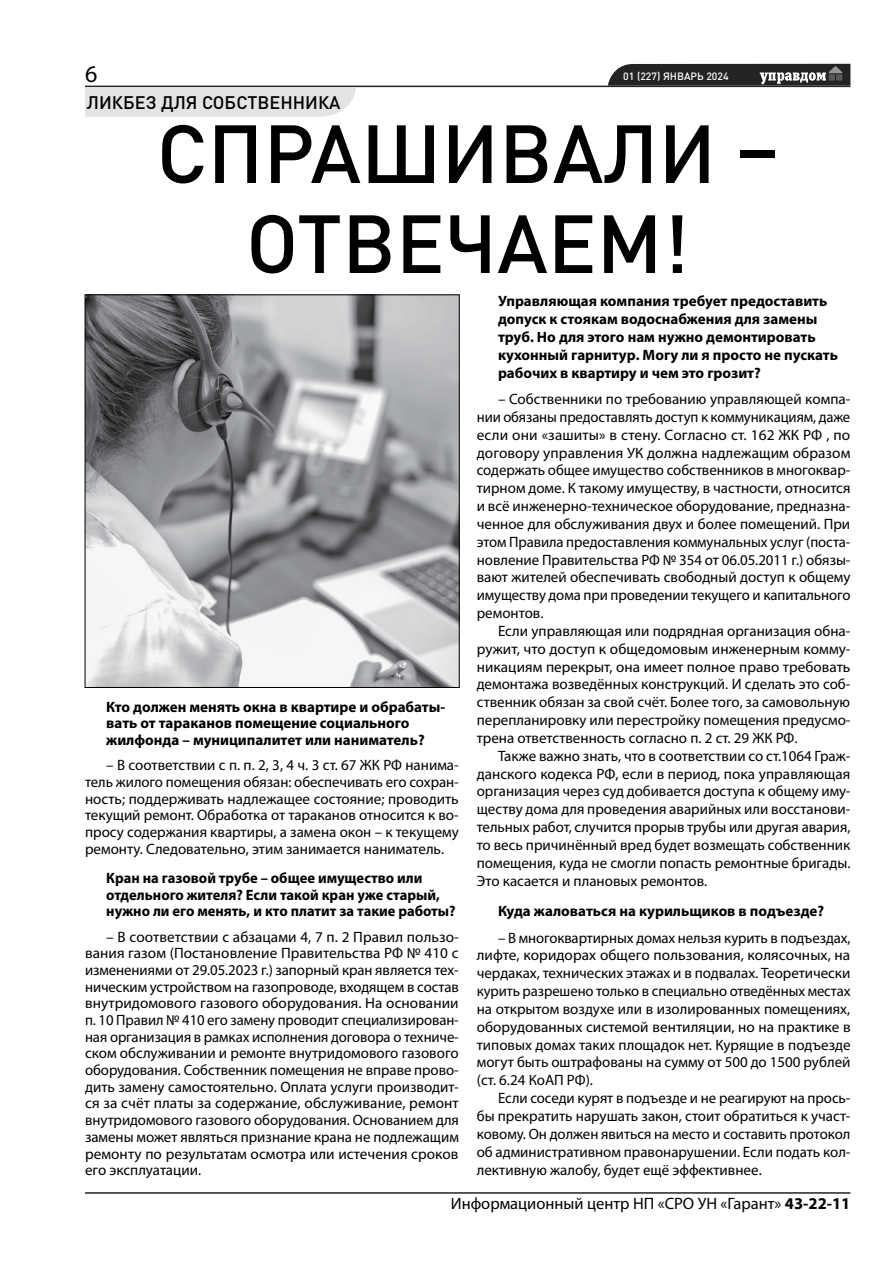
<style>
.page{position:relative;width:893px;height:1263px;background:#fff}
.page>*{position:absolute;margin:0;border:0;box-sizing:border-box;transform-origin:0 0}
.t1{font:500 81px/90px "DIN Pro";color:#000;text-align:center}
.t2{font:24px "Myriad Pro";color:#000}
.t3{font:500 18px "DIN Pro";color:#000}
.t4{font:16.5px "Myriad Pro";color:#000}
.t5{font:15px/17.9px "Myriad Pro";color:#000;text-align:justify}
.t6{font:700 15px/16.6px "Myriad Pro";color:#000}
.t7{font:500 10.5px "DIN Pro";color:#fff}
.s1{font-weight:700}
</style>
<div class="page">
<hr style="left:85px;top:86px;width:765px;height:1px;background:#242324">
<hr style="left:85px;top:1192px;width:765px;height:2px;background:#242324">
<svg style="left:608px;top:64px;width:242px;height:22px;background:#3d3c3d"></svg>
<div style="left:85px;top:87px;width:271px;height:30px;background:#e2e3e4"></div>
<img style="left:87px;top:297px;width:370px;height:389px">
<div style="left:85px;top:295px;width:374px;height:393px;border:1px solid #000"></div>
<h2 class="t2" style="left:85px;top:61px;width:14px">6</h2>
<p class="t7" style="left:623px;top:69px;width:107px">01 (227) ЯНВАРЬ 2024</p>
<p class="t3" style="left:87px;top:90px;width:255px">ЛИКБЕЗ ДЛЯ СОБСТВЕННИКА</p>
<h1 class="t1" style="left:157px;top:105px;width:623px">СПРАШИВАЛИ –<br>ОТВЕЧАЕМ!</h1>
<p class="t6" style="left:106px;top:698px;width:340px">Кто должен менять окна в квартире и обрабаты&shy;вать от тараканов помещение социального жилфонда – муниципалитет или наниматель?</p>
<p class="t5" style="left:85px;top:757px;width:375px;line-height:16.6px;text-indent:21px">– В соответствии с п. п. 2, 3, 4 ч. 3 ст. 67 ЖК РФ нанима&shy;тель жилого помещения обязан: обеспечивать его сохран&shy;ность; поддерживать надлежащее состояние; проводить текущий ремонт. Обработка от тараканов относится к во&shy;просу содержания квартиры, а замена окон – к текущему ремонту. Следовательно, этим занимается наниматель.</p>
<p class="t6" style="left:106px;top:870px;width:351px">Кран на газовой трубе – общее имущество или отдельного жителя? Если такой кран уже старый, нужно ли его менять, и кто платит за такие работы?</p>
<p class="t5" style="left:85px;top:928px;width:375px;line-height:16.6px;text-indent:21px">– В соответствии с абзацами 4, 7 п. 2 Правил пользо&shy;вания газом (Постановление Правительства РФ № 410 с изменениями от 29.05.2023 г.) запорный кран является тех&shy;ническим устройством на газопроводе, входящем в состав внутридомового газового оборудования. На основании п. 10 Правил № 410 его замену проводит специализирован&shy;ная организация в рамках исполнения договора о техниче&shy;ском обслуживании и ремонте внутридомового газового оборудования. Собственник помещения не вправе прово&shy;дить замену самостоятельно. Оплата услуги производит&shy;ся за счёт платы за содержание, обслуживание, ремонт внутридомового газового оборудования. Основанием для замены может являться признание крана не подлежащим ремонту по результатам осмотра или истечения сроков его эксплуатации.</p>
<p class="t6" style="left:498px;top:292px;width:342px;line-height:18px">Управляющая компания требует предоставить допуск к стоякам водоснабжения для замены труб. Но для этого нам нужно демонтировать кухонный гарнитур. Могу ли я просто не пускать рабочих в квартиру и чем это грозит?</p>
<p class="t5" style="left:477px;top:390px;width:375px;text-indent:21px">– Собственники по требованию управляющей компа&shy;нии обязаны предоставлять доступ к коммуникациям, даже если они «зашиты» в стену. Согласно ст. 162 ЖК РФ , по договору управления УК должна надлежащим образом содержать общее имущество собственников в многоквар&shy;тирном доме. К такому имуществу, в частности, относится и всё инженерно-техническое оборудование, предназна&shy;ченное для обслуживания двух и более помещений. При этом Правила предоставления коммунальных услуг (поста&shy;новление Правительства РФ № 354 от 06.05.2011 г.) обязы&shy;вают жителей обеспечивать свободный доступ к общему имуществу дома при проведении текущего и капитального ремонтов.</p>
<p class="t5" style="left:477px;top:622px;width:375px;text-indent:21px">Если управляющая или подрядная организация обна&shy;ружит, что доступ к общедомовым инженерным комму&shy;никациям перекрыт, она имеет полное право требовать демонтажа возведённых конструкций. И сделать это соб&shy;ственник обязан за свой счёт. Более того, за самовольную перепланировку или перестройку помещения предусмо&shy;трена ответственность согласно п. 2 ст. 29 ЖК РФ.</p>
<p class="t5" style="left:477px;top:747px;width:375px;text-indent:21px">Также важно знать, что в соответствии со ст.1064 Граж&shy;данского кодекса РФ, если в период, пока управляющая организация через суд добивается доступа к общему иму&shy;ществу дома для проведения аварийных или восстанови&shy;тельных работ, случится прорыв трубы или другая авария, то весь причинённый вред будет возмещать собственник помещения, куда не смогли попасть ремонтные бригады.<br>Это касается и плановых ремонтов.</p>
<p class="t6" style="left:498px;top:903px;width:328px">Куда жаловаться на курильщиков в подъезде?</p>
<p class="t5" style="left:477px;top:929px;width:375px;text-indent:21px">– В многоквартирных домах нельзя курить в подъездах, лифте, коридорах общего пользования, колясочных, на чердаках, технических этажах и в подвалах. Теоретически курить разрешено только в специально отведённых местах на открытом воздухе или в изолированных помещениях, оборудованных системой вентиляции, но на практике в типовых домах таких площадок нет. Курящие в подъезде могут быть оштрафованы на сумму от 500 до 1500 рублей (ст. 6.24 КоАП РФ).</p>
<p class="t5" style="left:477px;top:1089px;width:375px;text-indent:21px">Если соседи курят в подъезде и не реагируют на прось&shy;бы прекратить нарушать закон, стоит обратиться к участ&shy;ковому. Он должен явиться на место и составить протокол об административном правонарушении. Если подать кол&shy;лективную жалобу, будет ещё эффективнее.</p>
<p class="t4" style="left:451px;top:1194px;width:401px">Информационный центр НП «СРО УН «Гарант» <span class="s1">43-22-11</span></p>
</div>
